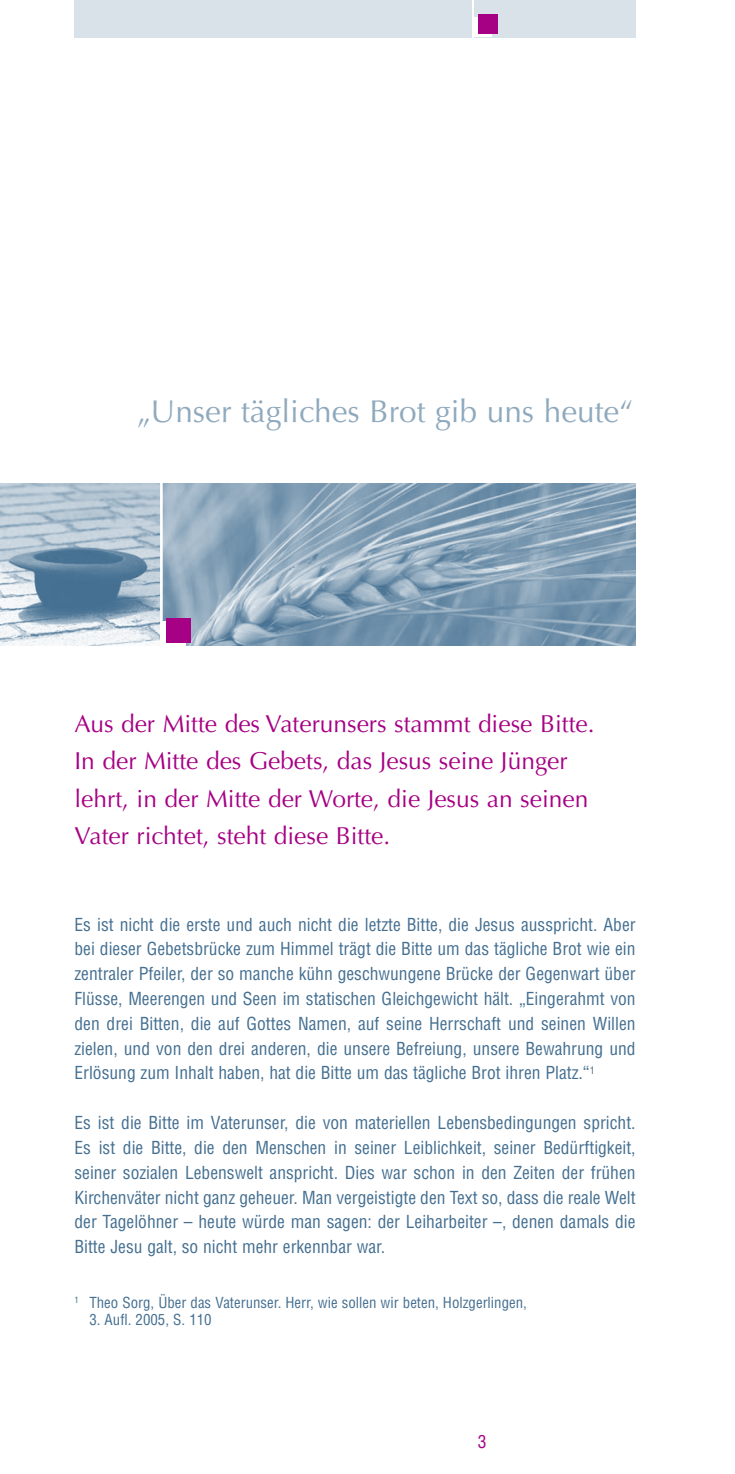
<style>
.page{position:relative;width:735px;height:1474px;background:#fff}
.page>*{position:absolute;margin:0;border:0;box-sizing:border-box;transform-origin:0 0}
.t1{font:31.5px "Optima";color:#8fa9bd}
.t2{font:24.5px/37.3px "Optima";color:#a60084}
.t3{font:condensed 17.5px/24.8px "Helvetica";color:#446f91;text-align:justify}
.t4{font:condensed 17.5px "Helvetica";color:#a60084}
.t5{font:condensed 14.88px "Helvetica";color:#446f91}
</style>
<div class="page">
<div style="left:474px;top:0;width:161px;height:37px;background:#dae2e9"></div>
<div style="left:74px;top:0;width:397px;height:37px;background:#dae2e9"></div>
<div style="left:471px;top:17px;width:20px;height:20px;background:#fff"></div>
<div style="left:477px;top:14px;width:20px;height:19px;background:#a60084"></div>
<img style="left:0;top:484px;width:635px;height:161px">
<hr style="left:160px;top:483px;width:3px;height:163px;background:#fff">
<div style="left:161px;top:621px;width:25px;height:25px;background:#fff"></div>
<div style="left:166px;top:617px;width:25px;height:25px;background:#a60084"></div>
<h1 class="t1" style="left:137px;top:393px;width:497px">„Unser tägliches Brot gib uns heute“</h1>
<h2 class="t2" style="left:74px;top:705px;width:521px">Aus der Mitte des Vaterunsers stammt diese Bitte.<br>In der Mitte des Gebets, das Jesus seine Jünger lehrt, in der Mitte der Worte, die Jesus an seinen Vater richtet, steht diese Bitte.</h2>
<p class="t3" style="left:74px;top:911px;width:562px">Es ist nicht die erste und auch nicht die letzte Bitte, die Jesus ausspricht. Aber bei dieser Gebetsbrücke zum Himmel trägt die Bitte um das tägliche Brot wie ein zentraler Pfeiler, der so manche kühn geschwungene Brücke der Gegenwart über Flüsse, Meerengen und Seen im statischen Gleichgewicht hält. „Eingerahmt von den drei Bitten, die auf Gottes Namen, auf seine Herrschaft und seinen Willen zielen, und von den drei anderen, die unsere Befreiung, unsere Bewahrung und Erlösung zum Inhalt haben, hat die Bitte um das tägliche Brot ihren Platz.“<sup>1</sup></p>
<p class="t3" style="left:74px;top:1110px;width:562px">Es ist die Bitte im Vaterunser, die von materiellen Lebensbedingungen spricht.<br>Es ist die Bitte, die den Menschen in seiner Leiblichkeit, seiner Bedürftigkeit, seiner sozialen Lebenswelt anspricht. Dies war schon in den Zeiten der frühen Kirchenväter nicht ganz geheuer. Man vergeistigte den Text so, dass die reale Welt der Tagelöhner – heute würde man sagen: der Leiharbeiter –, denen damals die Bitte Jesu galt, so nicht mehr erkennbar war.</p>
<p class="t5" style="left:74px;top:1292px;width:453px"><sup>1</sup> Theo Sorg, Über das Vaterunser. Herr, wie sollen wir beten, Holzgerlingen,</p>
<p class="t5" style="left:89px;top:1310px;width:124px">3. Aufl. 2005, S. 110</p>
<p class="t4" style="left:477px;top:1430px;width:10px">3</p>
</div>
